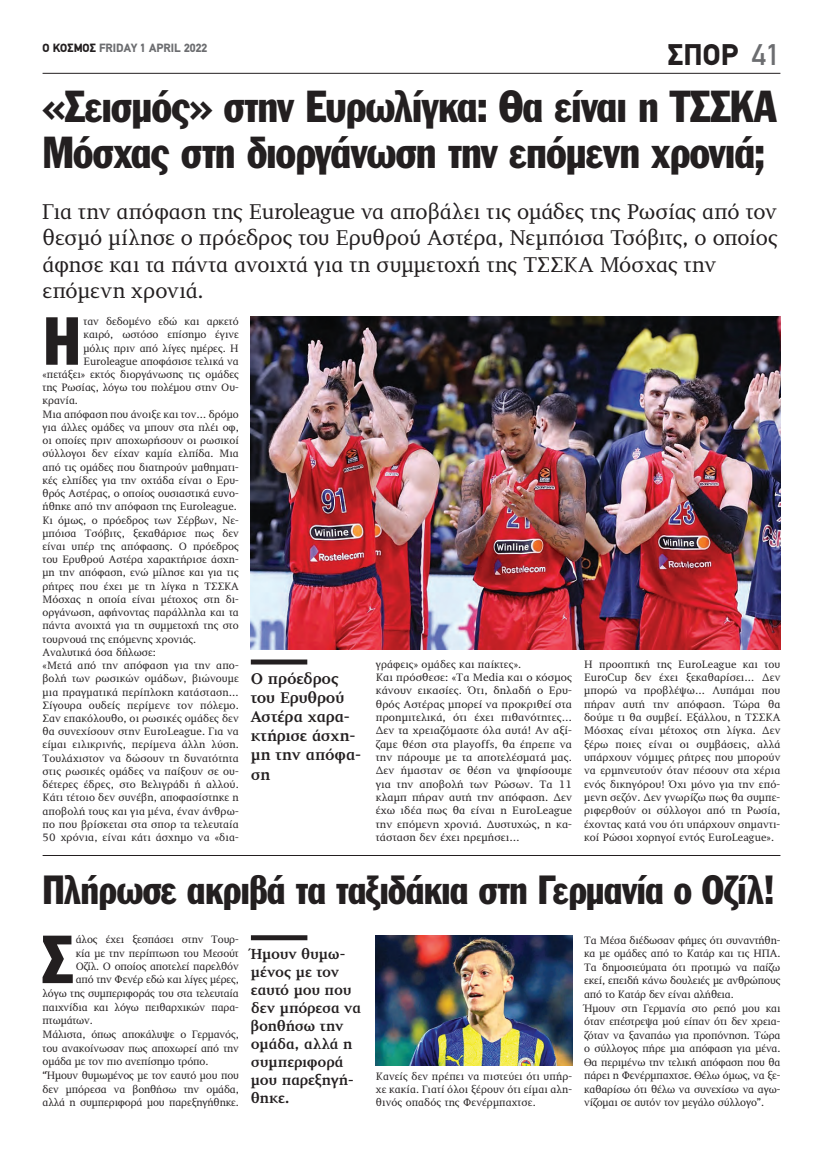
<style>
.page{position:relative;width:823px;height:1149px;background:#fff}
.page>*{position:absolute;margin:0;border:0;box-sizing:border-box;transform-origin:0 0}
.t1{font:66.6px "Franklin Gothic Greek Cond";color:#231f20}
.t2{font:44px/46px "Franklin Gothic Greek Cond";letter-spacing:-.015em;color:#231f20}
.t3{font:40px "Franklin Gothic Greek Cond";letter-spacing:-.015em;color:#231f20}
.t4{font:900 30px "PF Din Text";color:#231f20}
.t5{font:22px/26.4px "PF Diplomat";letter-spacing:-.005em;color:#231f20}
.t6{font:700 16px/19.2px "PF Diplomat";letter-spacing:-.01em;color:#231f20}
.t7{font:700 15px/18px "PF Diplomat";letter-spacing:-.015em;color:#231f20}
.t8{font:900 12px "PF Din Text";color:#6c6d70}
.t9{font:11px/13.3px "PF Diplomat";color:#231f20;text-align:justify}
.s1{color:#231f20}
.s2{font-weight:500;color:#6c6d70}
</style>
<div class="page">
<hr style="left:43px;top:73px;width:737px;height:1px;background:#231f20">
<svg style="left:251px;top:935px;width:56px;height:4px"></svg>
<img style="left:375px;top:935px;width:197px;height:130px">
<hr style="left:43px;top:855px;width:737px;height:1px;background:#231f20">
<div style="left:251px;top:659px;width:56px;height:5px;background:#231f20"></div>
<img style="left:251px;top:317px;width:528px;height:332px">
<p class="t8" style="left:43px;top:40px;width:166px"><span class="s1">Ο ΚΟΣΜΟΣ</span> FRIDAY 1 APRIL 2022</p>
<h3 class="t4" style="left:667px;top:37px;width:114px">ΣΠΟΡ <span class="s2">41</span></h3>
<h2 class="t2" style="left:43px;top:84px;width:735px">«Σεισμός» στην Ευρωλίγκα: Θα είναι η ΤΣΣΚΑ<br>Μόσχας στη διοργάνωση την επόμενη χρονιά;</h2>
<h3 class="t5" style="left:43px;top:199px;width:736px">Για την απόφαση της Euroleague να αποβάλει τις ομάδες της Ρωσίας από τον θεσμό μίλησε ο πρόεδρος του Ερυθρού Αστέρα, Νεμπόισα Τσόβιτς, ο οποίος άφησε και τα πάντα ανοιχτά για τη συμμετοχή της ΤΣΣΚΑ Μόσχας την επόμενη χρονιά.</h3>
<h1 class="t1" style="left:43px;top:303px;width:39px">Ή</h1>
<p class="t9" style="left:83px;top:315px;width:157px">ταν δεδομένο εδώ και αρκετό</p>
<p class="t9" style="left:83px;top:328px;width:157px">καιρό, ωστόσο επίσημο έγινε</p>
<p class="t9" style="left:83px;top:341px;width:157px">μόλις πριν από λίγες ημέρες. Η</p>
<p class="t9" style="left:83px;top:354px;width:157px">Euroleague αποφάσισε τελικά να</p>
<p class="t9" style="left:42px;top:368px;width:198px">«πετάξει» εκτός διοργάνωσης τις ομάδες</p>
<p class="t9" style="left:42px;top:381px;width:198px">της Ρωσίας, λόγω του πολέμου στην Ου-</p>
<p class="t9" style="left:42px;top:394px;width:37px">κρανία.</p>
<p class="t9" style="left:42px;top:407px;width:198px">Μια απόφαση που άνοιξε και τον… δρόμο</p>
<p class="t9" style="left:42px;top:421px;width:198px">για άλλες ομάδες να μπουν στα πλέι οφ,</p>
<p class="t9" style="left:42px;top:434px;width:198px">οι οποίες πριν αποχωρήσουν οι ρωσικοί</p>
<p class="t9" style="left:42px;top:447px;width:198px">σύλλογοι δεν είχαν καμία ελπίδα. Μια</p>
<p class="t9" style="left:42px;top:460px;width:198px">από τις ομάδες που διατηρούν μαθηματι-</p>
<p class="t9" style="left:42px;top:473px;width:198px">κές ελπίδες για την οχτάδα είναι ο Ερυ-</p>
<p class="t9" style="left:42px;top:487px;width:198px">θρός Αστέρας, ο οποίος ουσιαστικά ευνο-</p>
<p class="t9" style="left:42px;top:500px;width:195px">ήθηκε από την απόφαση της Euroleague.</p>
<p class="t9" style="left:42px;top:513px;width:198px">Κι όμως, ο πρόεδρος των Σέρβων, Νε-</p>
<p class="t9" style="left:42px;top:526px;width:198px">μπόισα Τσόβιτς, ξεκαθάρισε πως δεν</p>
<p class="t9" style="left:42px;top:540px;width:198px">είναι υπέρ της απόφασης. Ο πρόεδρος</p>
<p class="t9" style="left:42px;top:553px;width:198px">του Ερυθρού Αστέρα χαρακτήρισε άσχη-</p>
<p class="t9" style="left:42px;top:566px;width:198px">μη την απόφαση, ενώ μίλησε και για τις</p>
<p class="t9" style="left:42px;top:579px;width:198px">ρήτρες που έχει με τη λίγκα η ΤΣΣΚΑ</p>
<p class="t9" style="left:42px;top:592px;width:198px">Μόσχας η οποία είναι μέτοχος στη δι-</p>
<p class="t9" style="left:42px;top:606px;width:198px">οργάνωση, αφήνοντας παράλληλα και τα</p>
<p class="t9" style="left:42px;top:619px;width:198px">πάντα ανοιχτά για τη συμμετοχή της στο</p>
<p class="t9" style="left:42px;top:632px;width:155px">τουρνουά της επόμενης χρονιάς.</p>
<p class="t9" style="left:42px;top:645px;width:115px">Αναλυτικά όσα δήλωσε:</p>
<p class="t9" style="left:42px;top:658px;width:198px">«Μετά από την απόφαση για την απο-</p>
<p class="t9" style="left:42px;top:672px;width:198px">βολή των ρωσικών ομάδων, βιώνουμε</p>
<p class="t9" style="left:42px;top:685px;width:198px">μια πραγματικά περίπλοκη κατάσταση…</p>
<p class="t9" style="left:42px;top:698px;width:198px">Σίγουρα ουδείς περίμενε τον πόλεμο.</p>
<p class="t9" style="left:42px;top:711px;width:198px">Σαν επακόλουθο, οι ρωσικές ομάδες δεν</p>
<p class="t9" style="left:42px;top:725px;width:198px">θα συνεχίσουν στην EuroLeague. Για να</p>
<p class="t9" style="left:42px;top:738px;width:198px">είμαι ειλικρινής, περίμενα άλλη λύση.</p>
<p class="t9" style="left:42px;top:751px;width:198px">Τουλάχιστον να δώσουν τη δυνατότητα</p>
<p class="t9" style="left:42px;top:764px;width:198px">στις ρωσικές ομάδες να παίξουν σε ου-</p>
<p class="t9" style="left:42px;top:777px;width:198px">δέτερες έδρες, στο Βελιγράδι ή αλλού.</p>
<p class="t9" style="left:42px;top:791px;width:198px">Κάτι τέτοιο δεν συνέβη, αποφασίστηκε η</p>
<p class="t9" style="left:42px;top:804px;width:198px">αποβολή τους και για μένα, έναν άνθρω-</p>
<p class="t9" style="left:42px;top:817px;width:198px">πο που βρίσκεται στα σπορ τα τελευταία</p>
<p class="t9" style="left:42px;top:830px;width:198px">50 χρόνια, είναι κάτι άσχημο να «δια-</p>
<p class="t9" style="left:375px;top:657px;width:198px;text-align:left">γράφεις» ομάδες και παίκτες».<br>Και πρόσθεσε: «Τα Media και ο κόσμος κάνουν εικασίες. Ότι, δηλαδή ο Ερυ&shy;θρός Αστέρας μπορεί να προκριθεί στα προημιτελικά, ότι έχει πιθανότητες… Δεν τα χρειαζόμαστε όλα αυτά! Αν αξί&shy;ζαμε θέση στα playoffs, θα έπρεπε να την πάρουμε με τα αποτελέσματά μας.<br>Δεν ήμασταν σε θέση να ψηφίσουμε για την αποβολή των Ρώσων. Τα 11 κλαμπ πήραν αυτή την απόφαση. Δεν έχω ιδέα πως θα είναι η EuroLeague την επόμενη χρονιά. Δυστυχώς, η κα&shy;τάσταση δεν έχει ηρεμήσει…</p>
<h3 class="t6" style="left:251px;top:668px;width:112px">Ο πρόεδρος του Ερυθρού<br>Αστέρα χαρα&shy;κτήρισε άσχη&shy;μη την απόφα&shy;ση</h3>
<p class="t9" style="left:583px;top:657px;width:198px">Η προοπτική της EuroLeague και του EuroCup δεν έχει ξεκαθαρίσει… Δεν μπορώ να προβλέψω… Λυπάμαι που πήραν αυτή την απόφαση. Τώρα θα δούμε τι θα συμβεί. Εξάλλου, η ΤΣΣΚΑ Μόσχας είναι μέτοχος στη λίγκα. Δεν ξέρω ποιες είναι οι συμβάσεις, αλλά υπάρχουν νόμιμες ρήτρες που μπορούν να ερμηνευτούν όταν πέσουν στα χέρια ενός δικηγόρου! Όχι μόνο για την επό&shy;μενη σεζόν. Δεν γνωρίζω πως θα συμπε&shy;ριφερθούν οι σύλλογοι από τη Ρωσία, έχοντας κατά νου ότι υπάρχουν σημαντι&shy;κοί Ρώσοι χορηγοί εντός EuroLeague».</p>
<h3 class="t3" style="left:43px;top:866px;width:734px">Πλήρωσε ακριβά τα ταξιδάκια στη Γερμανία ο Οζίλ!</h3>
<h1 class="t1" style="left:43px;top:921px;width:32px">Σ</h1>
<p class="t9" style="left:76px;top:933px;width:164px">άλος έχει ξεσπάσει στην Τουρ-</p>
<p class="t9" style="left:76px;top:946px;width:164px">κία με την περίπτωση του Μεσούτ</p>
<p class="t9" style="left:76px;top:959px;width:164px">Οζίλ. Ο οποίος αποτελεί παρελθόν</p>
<p class="t9" style="left:76px;top:972px;width:164px">από την Φενέρ εδώ και λίγες μέρες,</p>
<p class="t9" style="left:43px;top:986px;width:198px">λόγω της συμπεριφοράς του στα τελευταία</p>
<p class="t9" style="left:43px;top:1000px;width:198px">παιχνίδια και λόγω πειθαρχικών παρα-</p>
<p class="t9" style="left:43px;top:1013px;width:52px">πτωμάτων.</p>
<p class="t9" style="left:43px;top:1027px;width:198px">Μάλιστα, όπως αποκάλυψε ο Γερμανός,</p>
<p class="t9" style="left:43px;top:1041px;width:198px">του ανακοίνωσαν πως αποχωρεί από την</p>
<p class="t9" style="left:43px;top:1054px;width:167px">ομάδα με τον πιο ανεπίσημο τρόπο.</p>
<p class="t9" style="left:43px;top:1068px;width:198px">“Ήμουν θυμωμένος με τον εαυτό μου που</p>
<p class="t9" style="left:43px;top:1082px;width:198px">δεν μπόρεσα να βοηθήσω την ομάδα,</p>
<p class="t9" style="left:43px;top:1095px;width:198px">αλλά η συμπεριφορά μου παρεξηγήθηκε.</p>
<h3 class="t7" style="left:251px;top:944px;width:112px">Ήμουν θυμω&shy;μένος με τον εαυτό μου που δεν μπόρεσα να βοηθήσω την ομάδα, αλλά η συμπεριφορά μου παρεξηγή&shy;θηκε.</h3>
<p class="t9" style="left:583px;top:933px;width:198px;text-align:left">Τα Μέσα διέδωσαν φήμες ότι συναντήθη&shy;κα με ομάδες από το Κατάρ και τις ΗΠΑ.<br>Τα δημοσιεύματα ότι προτιμώ να παίζω εκεί, επειδή κάνω δουλειές με ανθρώπους από το Κατάρ δεν είναι αλήθεια.<br>Ήμουν στη Γερμανία στο ρεπό μου και όταν επέστρεψα μού είπαν ότι δεν χρεια&shy;ζόταν να ξαναπάω για προπόνηση. Τώρα ο σύλλογος πήρε μια απόφαση για μένα.<br>Θα περιμένω την τελική απόφαση που θα πάρει η Φενέρμπαχτσε. Θέλω όμως, να ξε&shy;καθαρίσω ότι θέλω να συνεχίσω να αγω&shy;νίζομαι σε αυτόν τον μεγάλο σύλλογο”.</p>
<p class="t9" style="left:375px;top:1069px;width:198px">Κανείς δεν πρέπει να πιστεύει ότι υπήρ&shy;χε κακία. Γιατί όλοι ξέρουν ότι είμαι αλη&shy;θινός οπαδός της Φενέρμπαχτσε.</p>
</div>
